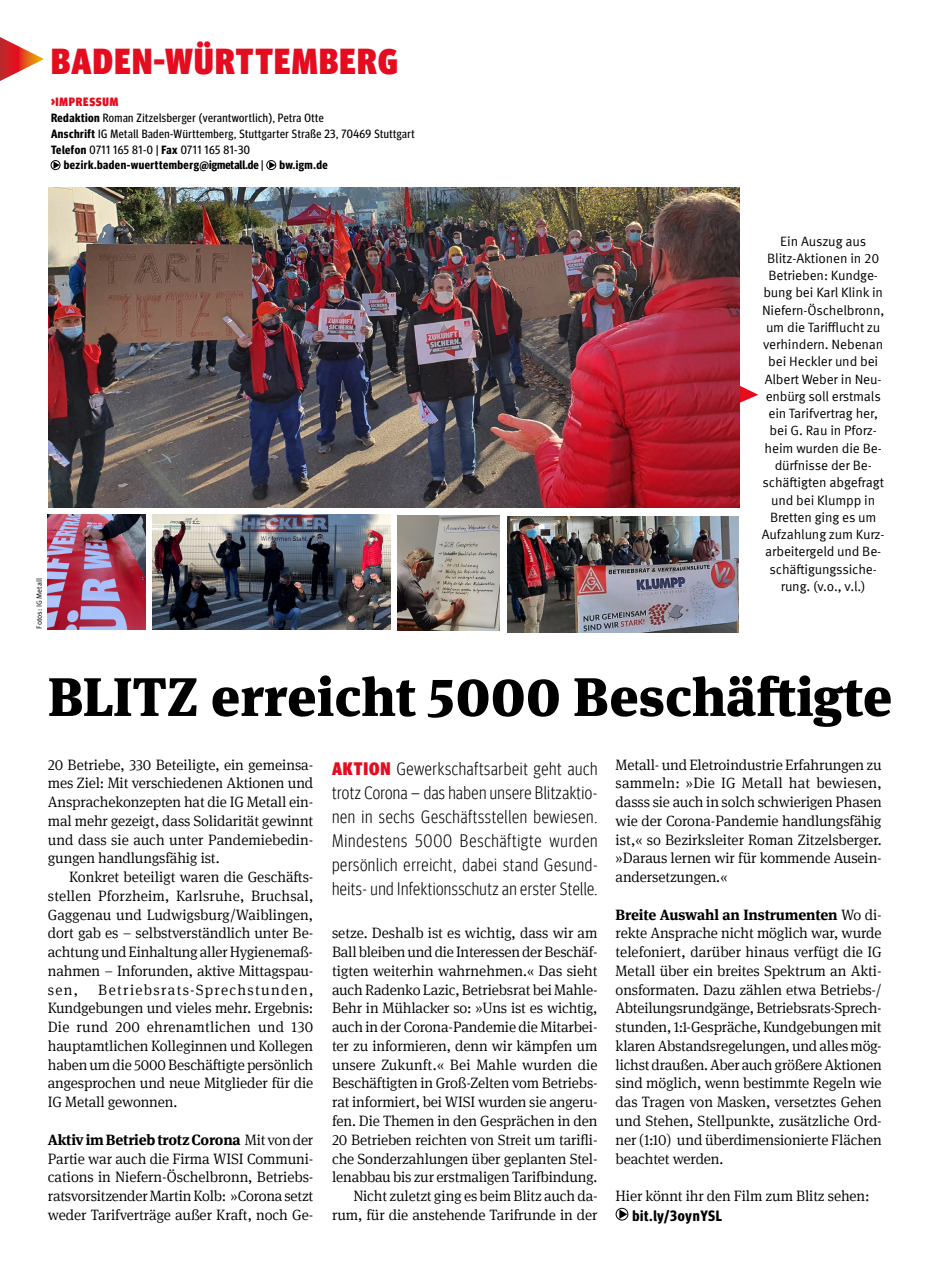
<style>
.page{position:relative;width:936px;height:1285px;background:#fff}
.page>*{position:absolute;margin:0;border:0;box-sizing:border-box;transform-origin:0 0}
.t1{font:900 54px "Meta Serif IGM";color:#000}
.t2{font:900 condensed 36px "Meta Head IGM";letter-spacing:.04em;color:#e40c1e}
.t3{font:300 condensed 18px/24px "Meta Head IGM";letter-spacing:.025em;color:#000;text-align:justify}
.t4{font:300 15px/18.8px "Meta Serif IGM";letter-spacing:-.01em;color:#000;text-align:justify}
.t5{font:700 15px "Meta Headline Cond OT";letter-spacing:.045em;color:#000}
.t6{font:13.5px/17.2px "Meta IGM";letter-spacing:-.01em;color:#000;text-align:center}
.t7{font:12px "Meta Headline Cond OT";letter-spacing:.04em;color:#000}
.t8{font:700 12px "Meta Headline Cond OT";letter-spacing:.04em;color:#000}
.t9{font:900 condensed 12px "Meta Head IGM";letter-spacing:.07em;color:#e40c1e}
.t10{font:7.5px "Meta IGM";color:#000}
.s1{font-weight:700}
.s2{font-weight:400}
.s3{font-weight:900;color:#e40c1e}
</style>
<div class="page">
<svg style="left:0;top:37px;width:44px;height:44px"></svg>
<svg style="left:739px;top:385px;width:19px;height:18px"></svg>
<img style="left:48px;top:188px;width:691px;height:319px">
<div style="left:51px;top:160px;width:10px;height:10px;border:1px solid #000;border-radius:50%"></div>
<svg style="left:53px;top:161px;width:7px;height:8px"></svg>
<div style="left:266px;top:160px;width:10px;height:10px;border:1px solid #000;border-radius:50%"></div>
<svg style="left:269px;top:161px;width:6px;height:8px"></svg>
<img style="left:48px;top:514px;width:97px;height:115px">
<img style="left:507px;top:516px;width:231px;height:116px">
<img style="left:153px;top:514px;width:237px;height:115px">
<img style="left:397px;top:516px;width:103px;height:114px">
<div style="left:615px;top:1207px;width:13px;height:13px;border:1px solid #000;border-radius:50%"></div>
<svg style="left:619px;top:1209px;width:8px;height:9px"></svg>
<h2 class="t2" style="left:51px;top:33px;width:348px">BADEN-WÜRTTEMBERG</h2>
<p class="t9" style="left:51px;top:92px;width:69px">&gt;IMPRESSUM</p>
<p class="t7" style="left:51px;top:111px;width:274px"><span class="s1">Redaktion</span> Roman Zitzelsberger (verantwortlich), Petra Otte</p>
<p class="t7" style="left:51px;top:126px;width:365px"><span class="s1">Anschrift</span> IG Metall Baden-Württemberg, Stuttgarter Straße 23, 70469 Stuttgart</p>
<p class="t7" style="left:51px;top:142px;width:200px"><span class="s1">Telefon</span> 0711 165 81-0 | <span class="s1">Fax</span> 0711 165 81-30</p>
<p class="t8" style="left:64px;top:158px;width:201px">bezirk.baden-wuerttemberg@igmetall.de <span class="s2">|</span></p>
<p class="t8" style="left:279px;top:158px;width:50px">bw.igm.de</p>
<p class="t10" style="left:34px;top:628px;width:52px;rotate:-90deg">Fotos: IG Metall</p>
<p class="t6" style="left:761px;top:231px;width:124px">Ein Auszug aus<br>Blitz-Aktionen in 20<br>Betrieben: Kundge&shy;bung bei Karl Klink in<br>Niefern-Öschelbronn, um die Tarifflucht zu verhindern. Nebenan bei Heckler und bei<br>Albert Weber in Neu&shy;enbürg soll erstmals ein Tarifvertrag her, bei G. Rau in Pforz&shy;heim wurden die Be&shy;dürfnisse der Be&shy;schäftigten abgefragt und bei Klumpp in<br>Bretten ging es um<br>Aufzahlung zum Kurz&shy;arbeitergeld und Be&shy;schäftigungssiche&shy;rung. (v.o., v.l.)</p>
<h1 class="t1" style="left:48px;top:652px;width:845px">BLITZ erreicht 5000 Beschäftigte</h1>
<p class="t4" style="left:48px;top:754px;width:267px">20 Betriebe, 330 Beteiligte, ein gemeinsa&shy;mes Ziel: Mit verschiedenen Aktionen und Ansprachekonzepten hat die IG Metall ein&shy;mal mehr gezeigt, dass Solidarität gewinnt und dass sie auch unter Pandemiebedin&shy;gungen handlungsfähig ist.</p>
<p class="t4" style="left:48px;top:866px;width:267px;text-indent:21px">Konkret beteiligt waren die Geschäfts&shy;stellen Pforzheim, Karlsruhe, Bruchsal, Gaggenau und Ludwigsburg/Waiblingen, dort gab es – selbstverständlich unter Be&shy;achtung und Einhaltung aller Hygienemaß&shy;nahmen – Inforunden, aktive Mittagspau&shy;sen,</p>
<p class="t4" style="left:48px;top:979px;width:267px;text-indent:50px">Betriebsrats-Sprechstunden, Kundgebungen und vieles mehr. Ergebnis:<br>Die rund 200 ehrenamtlichen und 130 hauptamtlichen Kolleginnen und Kollegen haben um die 5000 Beschäftigte persönlich angesprochen und neue Mitglieder für die IG Metall gewonnen.</p>
<p class="t4" style="left:48px;top:1129px;width:267px"><span class="s1">Aktiv im Betrieb trotz Corona</span> Mit von der Partie war auch die Firma WISI Communi&shy;cations in Niefern-Öschelbronn, Betriebs&shy;ratsvorsitzender Martin Kolb: »Corona setzt weder Tarifverträge außer Kraft, noch Ge-</p>
<p class="t3" style="left:332px;top:755px;width:267px"><span class="s3">AKTION</span> Gewerkschaftsarbeit geht auch trotz Corona – das haben unsere Blitzaktio&shy;nen in sechs Geschäftsstellen bewiesen.<br>Mindestens 5000 Beschäftigte wurden persönlich erreicht, dabei stand Gesund&shy;heits- und Infektionsschutz an erster Stelle.</p>
<p class="t4" style="left:332px;top:922px;width:267px;text-align:right">setze. Deshalb ist es wichtig, dass wir am Ball bleiben und die Interessen der Beschäf&shy;tigten weiterhin wahrnehmen.« Das sieht auch Radenko Lazic, Betriebsrat bei Mahle-Behr in Mühlacker so: »Uns ist es wichtig, auch in der Corona-Pandemie die Mitarbei&shy;ter zu informieren, denn wir kämpfen um unsere Zukunft.« Bei Mahle wurden die Beschäftigten in Groß-Zelten vom Betriebs&shy;rat informiert, bei WISI wurden sie angeru&shy;fen. Die Themen in den Gesprächen in den 20 Betrieben reichten von Streit um tarifli&shy;che Sonderzahlungen über geplanten Stel&shy;lenabbau bis zur erstmaligen Tarifbindung.<br>Nicht zuletzt ging es beim Blitz auch da&shy;rum, für die anstehende Tarifrunde in der</p>
<p class="t4" style="left:615px;top:754px;width:268px">Metall- und Eletroindustrie Erfahrungen zu sammeln: »Die IG Metall hat bewiesen, dasss sie auch in solch schwierigen Phasen wie der Corona-Pandemie handlungsfähig ist,« so Bezirksleiter Roman Zitzelsberger. »Daraus lernen wir für kommende Ausein&shy;andersetzungen.«</p>
<p class="t4" style="left:615px;top:904px;width:268px"><span class="s1">Breite Auswahl an Instrumenten</span> Wo di&shy;rekte Ansprache nicht möglich war, wurde telefoniert, darüber hinaus verfügt die IG Metall über ein breites Spektrum an Akti&shy;onsformaten. Dazu zählen etwa Betriebs-/ Abteilungsrundgänge, Betriebsrats-Sprech&shy;stunden, 1:1-Gespräche, Kundgebungen mit klaren Abstandsregelungen, und alles mög&shy;lichst draußen. Aber auch größere Aktionen sind möglich, wenn bestimmte Regeln wie das Tragen von Masken, versetztes Gehen und Stehen, Stellpunkte, zusätzliche Ord&shy;ner (1:10) und überdimensionierte Flächen beachtet werden.</p>
<p class="t4" style="left:615px;top:1185px;width:255px">Hier könnt ihr den Film zum Blitz sehen:</p>
<p class="t5" style="left:632px;top:1205px;width:91px">bit.ly/3oynYSL</p>
</div>
